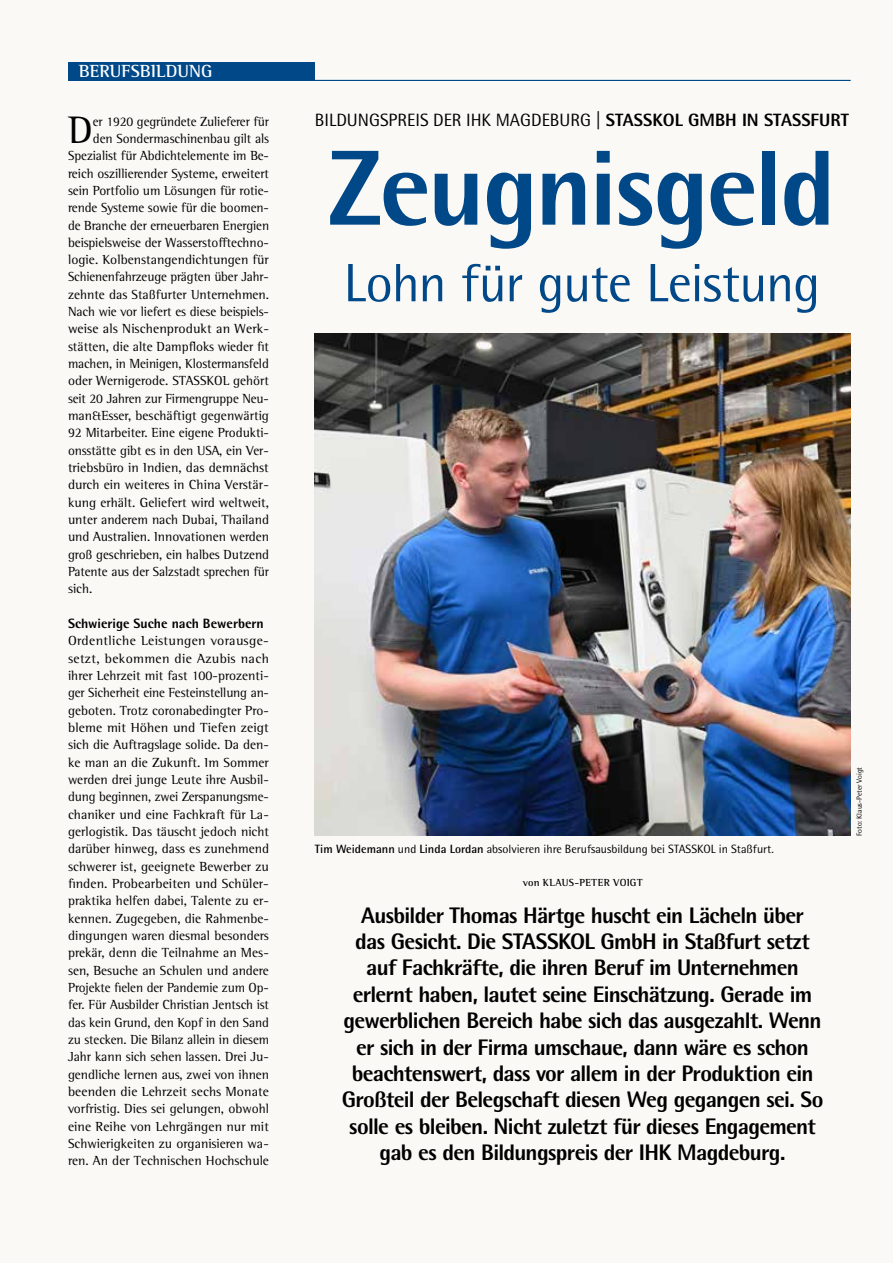
<style>
.page{position:relative;width:893px;height:1263px;background:#faf9f6}
.page>*{position:absolute;margin:0;border:0;box-sizing:border-box;transform-origin:0 0}
.t1{font:800 106.95px "Rotis Semi Sans Pro";letter-spacing:-.025em;color:#004888}
.t2{font:54px "Rotis Semi Sans Pro";letter-spacing:-.015em;color:#004888}
.t3{font:39.3px "Rotis Semi Serif Pro";color:#000}
.t4{font:800 22.5px/26.4px "Rotis Semi Sans Pro";letter-spacing:-.03em;color:#000;text-align:center}
.t5{font:700 18px "Rotis Semi Serif Pro";color:#fff}
.t6{font:17.85px "Rotis Semi Sans Pro";color:#000}
.t7{font:13.5px/17.2px "Rotis Semi Serif Pro";letter-spacing:-.005em;color:#000;text-align:justify}
.t8{font:800 13.5px "Rotis Semi Sans Pro";color:#000}
.t9{font:12px "Rotis Semi Sans Pro";color:#000}
.t10{font:700 10.5px "Rotis Semi Serif Pro";letter-spacing:.02em;color:#000}
.t11{font:7.5px "Rotis Semi Sans Pro";color:#000}
.s1{font-weight:800}
.s2{font-weight:700}
</style>
<div class="page">
<div style="left:68px;top:63px;width:247px;height:17px;background:#004888"></div>
<hr style="left:68px;top:80px;width:782px;height:1px;background:#004888">
<img style="left:315px;top:333px;width:535px;height:503px">
<h3 class="t5" style="left:79px;top:60px;width:136px">BERUFSBILDUNG</h3>
<h3 class="t3" style="left:68px;top:106px;width:26px">D</h3>
<p class="t7" style="left:93px;top:112px;width:177px">er 1920 gegründete Zulieferer für</p>
<p class="t7" style="left:93px;top:130px;width:178px">den Sondermaschinenbau gilt als</p>
<p class="t7" style="left:68px;top:147px;width:202px">Spezialist für Abdichtelemente im Be-</p>
<p class="t7" style="left:68px;top:164px;width:203px">reich oszillierender Systeme, erweitert</p>
<p class="t7" style="left:68px;top:182px;width:202px">sein Portfolio um Lösungen für rotie-</p>
<p class="t7" style="left:68px;top:199px;width:202px">rende Systeme sowie für die boomen-</p>
<p class="t7" style="left:68px;top:216px;width:203px">de Branche der erneuerbaren Energien</p>
<p class="t7" style="left:68px;top:234px;width:202px">beispielsweise der Wasserstofftechno-</p>
<p class="t7" style="left:68px;top:251px;width:202px">logie. Kolbenstangendichtungen für</p>
<p class="t7" style="left:68px;top:268px;width:202px">Schienenfahrzeuge prägten über Jahr-</p>
<p class="t7" style="left:68px;top:286px;width:203px">zehnte das Staßfurter Unternehmen.</p>
<p class="t7" style="left:68px;top:303px;width:202px">Nach wie vor liefert es diese beispiels-</p>
<p class="t7" style="left:68px;top:320px;width:202px">weise als Nischenprodukt an Werk-</p>
<p class="t7" style="left:68px;top:338px;width:203px">stätten, die alte Dampfloks wieder fit</p>
<p class="t7" style="left:68px;top:355px;width:202px">machen, in Meinigen, Klostermansfeld</p>
<p class="t7" style="left:68px;top:372px;width:202px">oder Wernigerode. STASSKOL gehört</p>
<p class="t7" style="left:68px;top:390px;width:202px">seit 20 Jahren zur Firmengruppe Neu-</p>
<p class="t7" style="left:68px;top:407px;width:202px">man&amp;Esser, beschäftigt gegenwärtig</p>
<p class="t7" style="left:68px;top:424px;width:202px">92 Mitarbeiter. Eine eigene Produkti-</p>
<p class="t7" style="left:68px;top:442px;width:202px">onsstätte gibt es in den USA, ein Ver-</p>
<p class="t7" style="left:68px;top:459px;width:202px">triebsbüro in Indien, das demnächst</p>
<p class="t7" style="left:68px;top:476px;width:202px">durch ein weiteres in China Verstär-</p>
<p class="t7" style="left:68px;top:494px;width:203px">kung erhält. Geliefert wird weltweit,</p>
<p class="t7" style="left:68px;top:511px;width:202px">unter anderem nach Dubai, Thailand</p>
<p class="t7" style="left:68px;top:528px;width:203px">und Australien. Innovationen werden</p>
<p class="t7" style="left:68px;top:546px;width:203px">groß geschrieben, ein halbes Dutzend</p>
<p class="t7" style="left:68px;top:563px;width:202px">Patente aus der Salzstadt sprechen für</p>
<p class="t7" style="left:68px;top:580px;width:26px">sich.</p>
<p class="t8" style="left:68px;top:615px;width:197px">Schwierige Suche nach Bewerbern</p>
<p class="t7" style="left:68px;top:632px;width:203px">Ordentliche Leistungen vorausge&shy;setzt, bekommen die Azubis nach ihrer Lehrzeit mit fast 100-prozenti&shy;ger Sicherheit eine Festeinstellung an&shy;geboten. Trotz coronabedingter Pro&shy;bleme mit Höhen und Tiefen zeigt sich die Auftragslage solide. Da den&shy;ke man an die Zukunft. Im Sommer werden drei junge Leute ihre Ausbil&shy;dung beginnen, zwei Zerspanungsme&shy;chaniker und eine Fachkraft für La&shy;gerlogistik. Das täuscht jedoch nicht darüber hinweg, dass es zunehmend schwerer ist, geeignete Bewerber zu finden. Probearbeiten und Schüler&shy;praktika helfen dabei, Talente zu er&shy;kennen. Zugegeben, die Rahmenbe&shy;dingungen waren diesmal besonders prekär, denn die Teilnahme an Mes&shy;sen, Besuche an Schulen und andere Projekte fielen der Pandemie zum Op&shy;fer. Für Ausbilder Christian Jentsch ist das kein Grund, den Kopf in den Sand zu stecken. Die Bilanz allein in diesem Jahr kann sich sehen lassen. Drei Ju&shy;gendliche lernen aus, zwei von ihnen beenden die Lehrzeit sechs Monate vorfristig. Dies sei gelungen, obwohl eine Reihe von Lehrgängen nur mit Schwierigkeiten zu organisieren wa&shy;ren. An der Technischen Hochschule</p>
<h3 class="t6" style="left:315px;top:109px;width:535px">BILDUNGSPREIS DER IHK MAGDEBURG | <span class="s1">STASSKOL GMBH IN STASSFURT</span></h3>
<h1 class="t1" style="left:328px;top:120px;width:509px">Zeugnisgeld</h1>
<h2 class="t2" style="left:344px;top:251px;width:478px">Lohn für gute Leistung</h2>
<p class="t9" style="left:315px;top:842px;width:460px"><span class="s2">Tim Weidemann</span> und <span class="s2">Linda Lordan</span> absolvieren ihre Berufsausbildung bei STASSKOL in Staßfurt.</p>
<p class="t10" style="left:523px;top:876px;width:121px">von KLAUS-PETER VOIGT</p>
<p class="t4" style="left:342px;top:901px;width:483px">Ausbilder Thomas Härtge huscht ein Lächeln über<br>das Gesicht. Die STASSKOL GmbH in Staßfurt setzt auf Fachkräfte, die ihren Beruf im Unternehmen erlernt haben, lautet seine Einschätzung. Gerade im gewerblichen Bereich habe sich das ausgezahlt. Wenn er sich in der Firma umschaue, dann wäre es schon beachtenswert, dass vor allem in der Produktion ein Großteil der Belegschaft diesen Weg gegangen sei. So solle es bleiben. Nicht zuletzt für dieses Engagement gab es den Bildungspreis der IHK Magdeburg.</p>
<p class="t11" style="left:855px;top:836px;width:70px;rotate:-90deg">Foto: Klaus-Peter Voigt</p>
</div>
